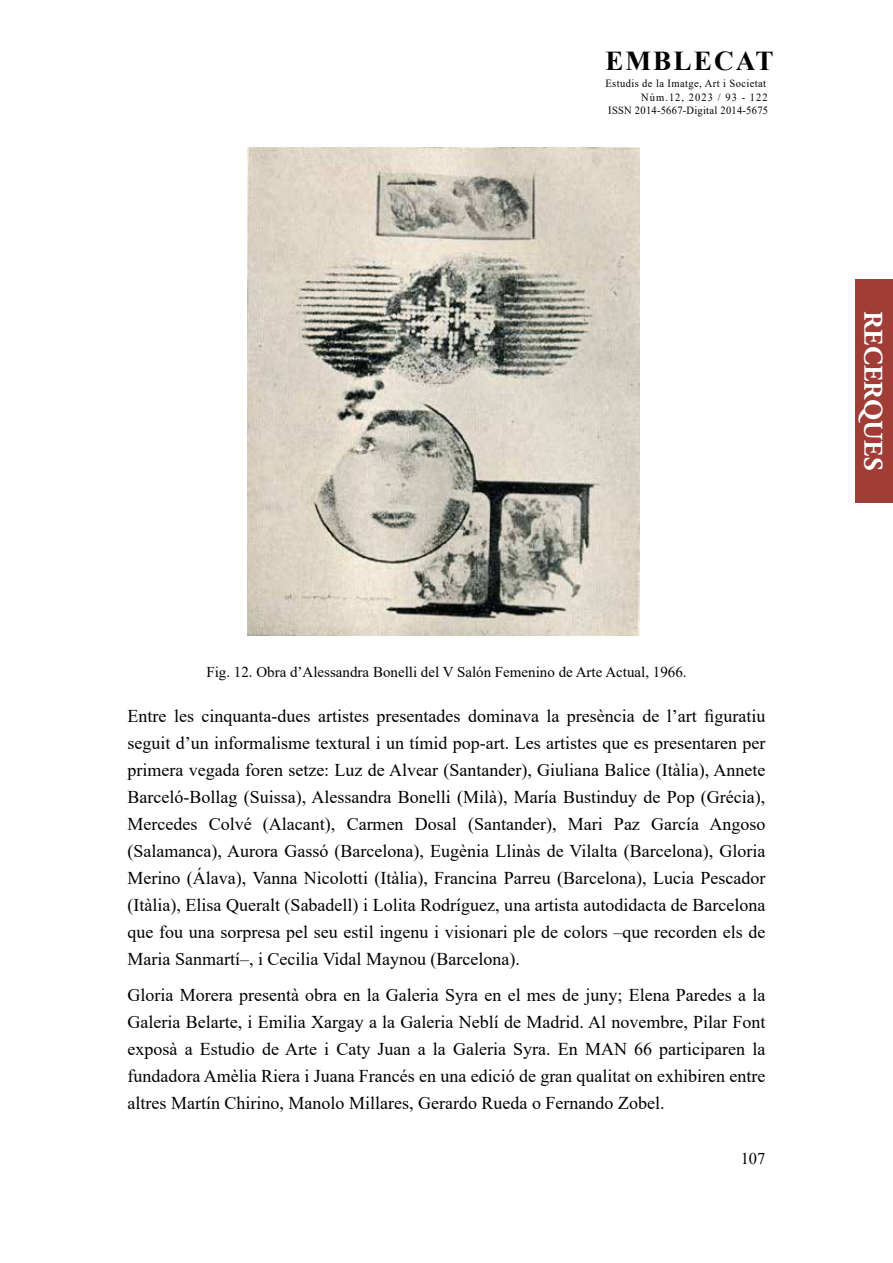
<style>
.page{position:relative;width:893px;height:1263px;background:#fff}
.page>*{position:absolute;margin:0;border:0;box-sizing:border-box;transform-origin:0 0}
.t1{font:700 27.3px "Times New Roman";letter-spacing:.075em;color:#000}
.t2{font:700 27px "Adobe Garamond Pro";letter-spacing:.015em;color:#fff}
.t3{font:18px/27px "Times New Roman";color:#000;text-align:justify}
.t4{font:16.5px "Times New Roman";color:#000}
.t5{font:15px "Times New Roman";color:#000}
.t6{font:10.95px/13.5px "Times New Roman";letter-spacing:.04em;color:#000;text-align:right;scale:.95 1}
</style>
<div class="page">
<div style="left:855px;top:279px;width:38px;height:223px;background:#a03d37"></div>
<img style="left:247px;top:148px;width:393px;height:488px">
<h1 class="t1" style="left:605px;top:41px;width:170px">EMBLECAT</h1>
<p class="t6" style="left:605px;top:77px;width:173px">Estudis de la Imatge, Art i Societat<br>Núm.12, 2023 / 93 - 122<br>ISSN 2014-5667-Digital 2014-5675</p>
<p class="t5" style="left:206px;top:661px;width:482px">Fig. 12. Obra d’Alessandra Bonelli del V Salón Femenino de Arte Actual, 1966.</p>
<p class="t3" style="left:128px;top:702px;width:639px">Entre les cinquanta-dues artistes presentades dominava la presència de l’art figuratiu seguit d’un informalisme textural i un tímid pop-art. Les artistes que es presentaren per primera vegada foren setze: Luz de Alvear (Santander), Giuliana Balice (Itàlia), Annete Barceló-Bollag (Suissa), Alessandra Bonelli (Milà), María Bustinduy de Pop (Grécia), Mercedes Colvé (Alacant), Carmen Dosal (Santander), Mari Paz García Angoso (Salamanca), Aurora Gassó (Barcelona), Eugènia Llinàs de Vilalta (Barcelona), Gloria Merino (Álava), Vanna Nicolotti (Itàlia), Francina Parreu (Barcelona), Lucia Pescador (Itàlia), Elisa Queralt (Sabadell) i Lolita Rodríguez, una artista autodidacta de Barcelona que fou una sorpresa pel seu estil ingenu i visionari ple de colors –que recorden els de Maria Sanmartí–, i Cecilia Vidal Maynou (Barcelona).</p>
<p class="t3" style="left:128px;top:981px;width:639px">Gloria Morera presentà obra en la Galeria Syra en el mes de juny; Elena Paredes a la Galeria Belarte, i Emilia Xargay a la Galeria Neblí de Madrid. Al novembre, Pilar Font exposà a Estudio de Arte i Caty Juan a la Galeria Syra. En MAN 66 participaren la fundadora Amèlia Riera i Juana Francés en una edició de gran qualitat on exhibiren entre altres Martín Chirino, Manolo Millares, Gerardo Rueda o Fernando Zobel.</p>
<p class="t4" style="left:741px;top:1147px;width:26px">107</p>
<h2 class="t2" style="left:889px;top:311px;width:161px;rotate:90deg">RECERQUES</h2>
</div>
